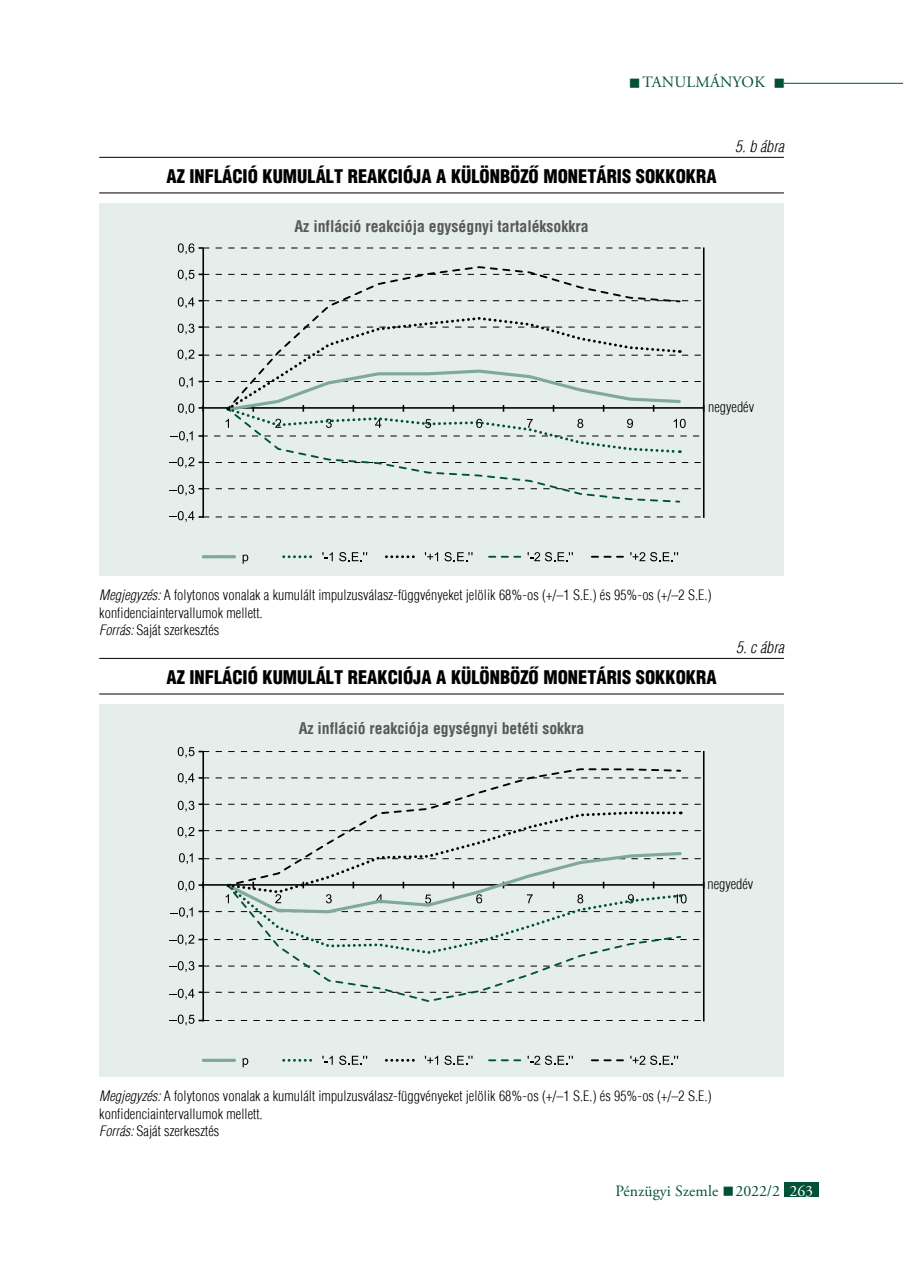
<style>
.page{position:relative;width:903px;height:1275px;background:#fff}
.page>*{position:absolute;margin:0;border:0;box-sizing:border-box;transform-origin:0 0}
.t1{font:900 condensed 18.38px "H Helvetica";color:#000}
.t2{font:700 condensed 15.75px "H Helvetica";color:#58585a}
.t3{font:15.75px "Adobe Garamond Pro";color:#005138}
.t4{font:italic 300 condensed 15.75px "H Helvetica";letter-spacing:.005em;color:#000}
.t5{font:15.75px "Adobe Garamond Pro";letter-spacing:.16em;color:#005138}
.t6{font:300 condensed 14px/17.5px "H Helvetica";letter-spacing:.005em;color:#000}
.s1{font-style:italic}
.s2{color:#fff}
</style>
<div class="page">
<hr style="left:784px;top:83px;width:119px;height:1px;background:#005138">
<div style="left:784px;top:1182px;width:35px;height:15px;background:#005138"></div>
<hr style="left:99px;top:157px;width:685px;height:1px;background:#000">
<hr style="left:99px;top:192px;width:685px;height:1px;background:#000">
<div style="left:99px;top:203px;width:685px;height:372px;background:#e6eeeb"></div>
<svg style="left:171px;top:431px;width:22px;height:11px"></svg>
<svg style="left:179px;top:377px;width:14px;height:11px"></svg>
<svg style="left:203px;top:247px;width:501px;height:271px"></svg>
<svg style="left:169px;top:457px;width:33px;height:11px"></svg>
<svg style="left:169px;top:511px;width:34px;height:11px"></svg>
<svg style="left:169px;top:485px;width:33px;height:11px"></svg>
<svg style="left:178px;top:404px;width:24px;height:10px"></svg>
<svg style="left:178px;top:350px;width:24px;height:10px"></svg>
<svg style="left:178px;top:324px;width:24px;height:10px"></svg>
<svg style="left:178px;top:297px;width:24px;height:11px"></svg>
<svg style="left:178px;top:270px;width:24px;height:11px"></svg>
<svg style="left:178px;top:243px;width:25px;height:11px"></svg>
<hr style="left:202px;top:248px;width:2px;height:269px;background:#000">
<hr style="left:703px;top:248px;width:1px;height:269px;background:#000">
<svg style="left:284px;top:555px;width:28px;height:3px"></svg>
<svg style="left:386px;top:555px;width:29px;height:3px"></svg>
<svg style="left:489px;top:556px;width:31px;height:2px"></svg>
<svg style="left:592px;top:556px;width:31px;height:2px"></svg>
<hr style="left:203px;top:555px;width:32px;height:3px;background:#80a89c">
<svg style="left:243px;top:554px;width:5px;height:10px"></svg>
<svg style="left:322px;top:552px;width:11px;height:9px"></svg>
<svg style="left:339px;top:552px;width:28px;height:9px"></svg>
<svg style="left:425px;top:552px;width:13px;height:9px"></svg>
<svg style="left:444px;top:552px;width:28px;height:9px"></svg>
<svg style="left:527px;top:552px;width:46px;height:9px"></svg>
<svg style="left:630px;top:552px;width:48px;height:9px"></svg>
<svg style="left:225px;top:315px;width:461px;height:188px"></svg>
<svg style="left:231px;top:265px;width:444px;height:140px"></svg>
<hr style="left:99px;top:658px;width:685px;height:1px;background:#000">
<hr style="left:99px;top:694px;width:685px;height:1px;background:#000">
<div style="left:99px;top:704px;width:685px;height:372px;background:#e6eeeb"></div>
<svg style="left:171px;top:907px;width:22px;height:11px"></svg>
<svg style="left:179px;top:853px;width:14px;height:11px"></svg>
<svg style="left:203px;top:751px;width:501px;height:270px"></svg>
<hr style="left:203px;top:884px;width:501px;height:2px;background:#000">
<svg style="left:169px;top:961px;width:33px;height:11px"></svg>
<svg style="left:169px;top:1015px;width:34px;height:10px"></svg>
<svg style="left:169px;top:989px;width:33px;height:11px"></svg>
<svg style="left:169px;top:935px;width:33px;height:10px"></svg>
<svg style="left:178px;top:881px;width:24px;height:11px"></svg>
<svg style="left:178px;top:827px;width:24px;height:11px"></svg>
<svg style="left:178px;top:801px;width:24px;height:11px"></svg>
<svg style="left:178px;top:773px;width:24px;height:11px"></svg>
<svg style="left:178px;top:747px;width:25px;height:11px"></svg>
<hr style="left:202px;top:752px;width:2px;height:269px;background:#000">
<hr style="left:703px;top:752px;width:1px;height:269px;background:#000">
<svg style="left:284px;top:1059px;width:28px;height:3px"></svg>
<svg style="left:386px;top:1059px;width:29px;height:3px"></svg>
<svg style="left:489px;top:1059px;width:31px;height:2px"></svg>
<svg style="left:592px;top:1059px;width:31px;height:2px"></svg>
<hr style="left:203px;top:1059px;width:32px;height:3px;background:#80a89c">
<svg style="left:243px;top:1058px;width:5px;height:9px"></svg>
<svg style="left:322px;top:1056px;width:11px;height:9px"></svg>
<svg style="left:339px;top:1056px;width:28px;height:9px"></svg>
<svg style="left:425px;top:1056px;width:13px;height:9px"></svg>
<svg style="left:444px;top:1056px;width:28px;height:9px"></svg>
<svg style="left:527px;top:1056px;width:46px;height:9px"></svg>
<svg style="left:630px;top:1056px;width:48px;height:9px"></svg>
<svg style="left:231px;top:955px;width:445px;height:48px"></svg>
<svg style="left:225px;top:810px;width:461px;height:145px"></svg>
<svg style="left:235px;top:767px;width:441px;height:118px"></svg>
<p class="t5" style="left:629px;top:73px;width:158px">■Tanulmányok ■</p>
<h1 class="t1" style="left:167px;top:164px;width:119px">AZ INFLÁCIÓ KUMU</h1>
<h1 class="t1" style="left:307px;top:164px;width:410px">LÁLT REAKCIÓJA A KÜLÖNBÖZŐ MONETÁRIS SOKKOKRA</h1>
<p class="t2" style="left:295px;top:217px;width:295px">Az infláció reakciója egységnyi tartaléksokkra</p>
<p class="t4" style="left:735px;top:137px;width:50px">5. b ábra</p>
<p class="t6" style="left:708px;top:398px;width:47px">negyedév</p>
<p class="t6" style="left:99px;top:586px;width:614px"><span class="s1">Megjegyzés:</span> A folytonos vonalak a kumulált impulzusválasz-függvényeket jelölik 68%-os (+/–1 S.E.) és 95%-os (+/–2 S.E.) konfidenciaintervallumok mellett.<br><span class="s1">Forrás:</span> Saját szerkesztés</p>
<h1 class="t1" style="left:167px;top:665px;width:119px">AZ INFLÁCIÓ KUMU</h1>
<h1 class="t1" style="left:307px;top:665px;width:410px">LÁLT REAKCIÓJA A KÜLÖNBÖZŐ MONETÁRIS SOKKOKRA</h1>
<p class="t2" style="left:299px;top:719px;width:287px">Az infláció reakciója egységnyi betéti sokkra</p>
<p class="t4" style="left:736px;top:638px;width:49px">5. c ábra</p>
<p class="t6" style="left:707px;top:875px;width:47px">negyedév</p>
<p class="t6" style="left:99px;top:1087px;width:614px"><span class="s1">Megjegyzés:</span> A folytonos vonalak a kumulált impulzusválasz-függvényeket jelölik 68%-os (+/–1 S.E.) és 95%-os (+/–2 S.E.) konfidenciaintervallumok mellett.<br><span class="s1">Forrás:</span> Saját szerkesztés</p>
<p class="t3" style="left:615px;top:1181px;width:199px">Pénzügyi Szemle ■ 2022/2 <span class="s2">263</span></p>
</div>
